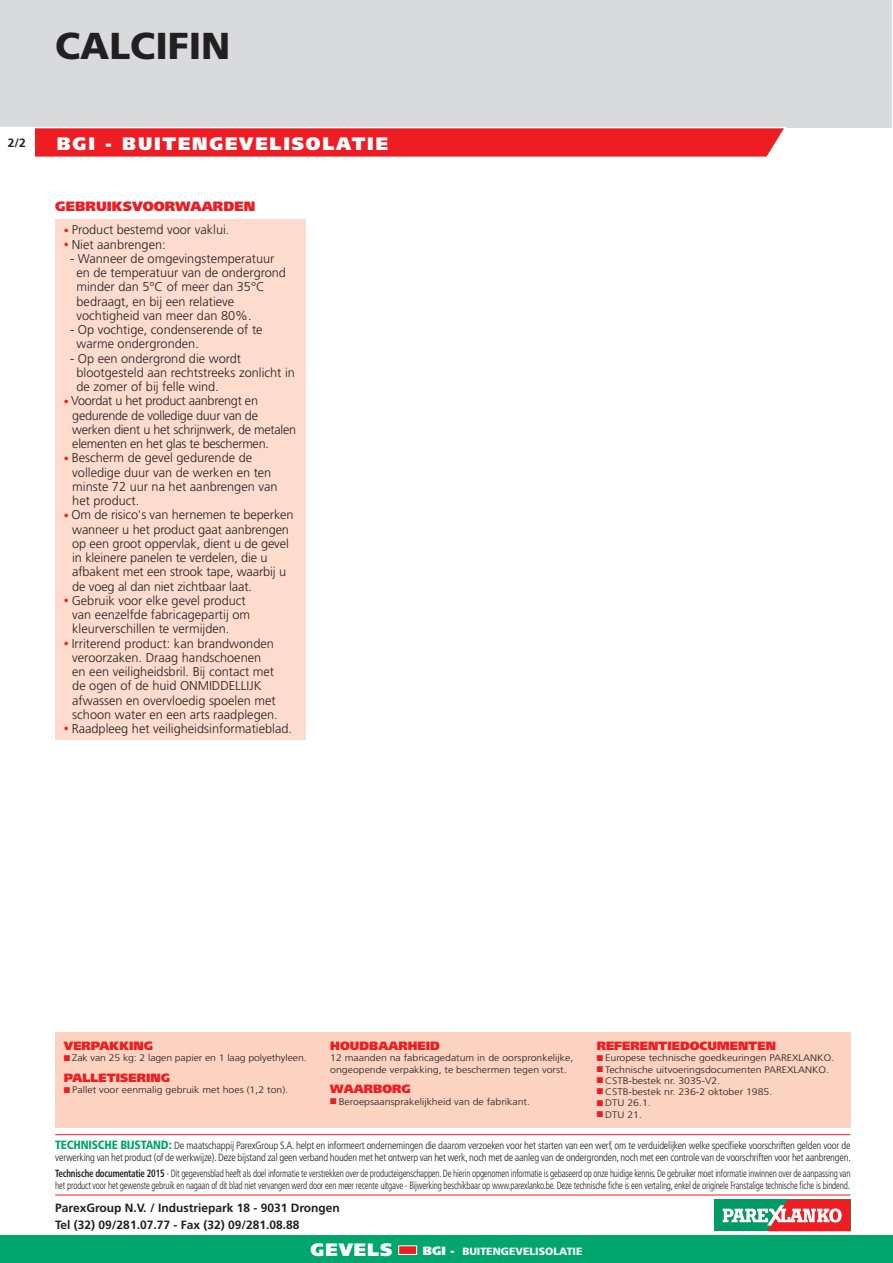
<style>
.page{position:relative;width:893px;height:1263px;background:#fff}
.page>*{position:absolute;margin:0;border:0;box-sizing:border-box;transform-origin:0 0}
._01-Nom_produit-bis{font:900 37.5px "Frutiger";color:#231f20}
.t1{font:900 18px "Frutiger";letter-spacing:.1em;color:#fff}
._07-Titre{font:900 13.5px "Frutiger";color:#ee1d23}
.t2{font:300 12.75px/14.2px "Frutiger";color:#231f20}
.t3{font:300 12.75px/14.2px "Frutiger";letter-spacing:-.02em;color:#231f20}
.t4{font:700 12px/16.5px "Frutiger";color:#231f20}
._12-Titre_bloc_coul{font:900 12px "Frutiger";color:#ee1d23}
.t5{font:300 condensed 10.5px/12px "Frutiger";letter-spacing:-.02em;color:#231f20;scale:.85 1}
.t6{font:300 condensed 10.5px/12px "Frutiger";letter-spacing:-.02em;color:#231f20}
.t7{font:900 10.5px "Frutiger";color:#fff}
._13-Texte_Bloc_coul{font:300 9.45px/11.2px "Frutiger";color:#231f20;scale:1.11 1}
.s1{font-size:10.2px;color:#ee1d23}
.s2{color:#ee1d23}
.s3{font-weight:900;font-size:12px;color:#00a66e}
.s4{font-weight:700}
.s5{font-size:12px}
</style>
<div class="page">
<div style="left:0;top:0;width:892px;height:128px;background:#d9dadc"></div>
<hr style="left:55px;top:1194px;width:795px;height:1px;background:#ee1d23">
<hr style="left:55px;top:1134px;width:795px;height:1px;background:#ee1d23">
<div style="left:713px;top:1199px;width:137px;height:32px;background:#009a65"></div>
<svg style="left:723px;top:1199px;width:127px;height:32px"></svg>
<div style="left:0;top:1235px;width:893px;height:28px;background:#00a66e"></div>
<div style="left:398px;top:1245px;width:19px;height:10px;background:#ee1d23;border:1px solid #fff"></div>
<div style="left:55px;top:219px;width:251px;height:520px;background:#fddcce"></div>
<div style="left:55px;top:1032px;width:795px;height:96px;background:#fcd2c0"></div>
<svg style="left:0;top:127px;width:786px;height:30px;background:#ef2d33"></svg>
<div style="left:0;top:128px;width:34px;height:29px;background:#fff"></div>
<p class="_01-Nom_produit-bis" style="left:55px;top:24px;width:177px">CALCIFIN</p>
<p class="t4" style="left:8px;top:135px;width:20px">2/2</p>
<h2 class="t1" style="left:57px;top:132px;width:333px">BGI - BUITENGEVELISOLATIE</h2>
<p class="_07-Titre" style="left:55px;top:198px;width:201px">GEBRUIKSVOORWAARDEN</p>
<p class="t2" style="left:64px;top:223px;width:167px"><span class="s1">•</span> Product bestemd voor vaklui.</p>
<p class="t2" style="left:64px;top:237px;width:103px"><span class="s1">•</span> Niet aanbrengen:</p>
<p class="t2" style="left:77px;top:251px;width:211px;text-indent:-6px">- Wanneer de omgevingstemperatuur en de temperatuur van de ondergrond minder dan 5°C of meer dan 35°C bedraagt, en bij een relatieve vochtigheid van meer dan 80%.</p>
<p class="t2" style="left:77px;top:323px;width:188px;text-indent:-6px">- Op vochtige, condenserende of te warme ondergronden.</p>
<p class="t2" style="left:77px;top:351px;width:220px;text-indent:-6px">- Op een ondergrond die wordt blootgesteld aan rechtstreeks zonlicht in de zomer of bij felle wind.</p>
<p class="t3" style="left:72px;top:394px;width:225px;text-indent:-9px"><span class="s1">•</span> Voordat u het product aanbrengt en gedurende de volledige duur van de werken dient u het schrijnwerk, de metalen elementen en het glas te beschermen.</p>
<p class="t2" style="left:72px;top:451px;width:207px;text-indent:-9px"><span class="s1">•</span> Bescherm de gevel gedurende de volledige duur van de werken en ten minste 72 uur na het aanbrengen van het product.</p>
<p class="t2" style="left:72px;top:508px;width:223px;text-indent:-9px"><span class="s1">•</span> Om de risico's van hernemen te beperken wanneer u het product gaat aanbrengen op een groot oppervlak, dient u de gevel in kleinere panelen te verdelen, die u afbakent met een strook tape, waarbij u de voeg al dan niet zichtbaar laat.</p>
<p class="t2" style="left:72px;top:593px;width:179px;text-indent:-9px"><span class="s1">•</span> Gebruik voor elke gevel product van eenzelfde fabricagepartij om kleurverschillen te vermijden.</p>
<p class="t2" style="left:72px;top:636px;width:207px;text-indent:-9px"><span class="s1">•</span> Irriterend product: kan brandwonden veroorzaken. Draag handschoenen en een veiligheidsbril. Bij contact met de ogen of de huid ONMIDDELLIJK afwassen en overvloedig spoelen met schoon water en een arts raadplegen.</p>
<p class="t2" style="left:64px;top:722px;width:230px"><span class="s1">•</span> Raadpleeg het veiligheidsinformatieblad.</p>
<p class="_12-Titre_bloc_coul" style="left:64px;top:1038px;width:91px">VERPAKKING</p>
<p class="_13-Texte_Bloc_coul" style="left:64px;top:1052px;width:220px"><span class="s2">■</span> Zak van 25 kg: 2 lagen papier en 1 laag polyethyleen.</p>
<p class="_12-Titre_bloc_coul" style="left:64px;top:1070px;width:108px">PALLETISERING</p>
<p class="_13-Texte_Bloc_coul" style="left:64px;top:1085px;width:204px"><span class="s2">■</span> Pallet voor eenmalig gebruik met hoes (1,2 ton).</p>
<p class="_12-Titre_bloc_coul" style="left:330px;top:1038px;width:111px">HOUDBAARHEID</p>
<p class="_13-Texte_Bloc_coul" style="left:330px;top:1052px;width:221px">12 maanden na fabricagedatum in de oorspronkelijke, ongeopende verpakking, te beschermen tegen vorst.</p>
<p class="_12-Titre_bloc_coul" style="left:330px;top:1082px;width:82px">WAARBORG</p>
<p class="_13-Texte_Bloc_coul" style="left:330px;top:1096px;width:181px"><span class="s2">■</span> Beroepsaansprakelijkheid van de fabrikant.</p>
<p class="_12-Titre_bloc_coul" style="left:597px;top:1038px;width:181px">REFERENTIEDOCUMENTEN</p>
<p class="_13-Texte_Bloc_coul" style="left:597px;top:1052px;width:215px"><span class="s2">■</span> Europese technische goedkeuringen PAREXLANKO.</p>
<p class="_13-Texte_Bloc_coul" style="left:597px;top:1064px;width:211px"><span class="s2">■</span> Technische uitvoeringsdocumenten PAREXLANKO.</p>
<p class="_13-Texte_Bloc_coul" style="left:597px;top:1075px;width:113px"><span class="s2">■</span> CSTB-bestek nr. 3035-V2.</p>
<p class="_13-Texte_Bloc_coul" style="left:597px;top:1086px;width:160px"><span class="s2">■</span> CSTB-bestek nr. 236-2 oktober 1985.</p>
<p class="_13-Texte_Bloc_coul" style="left:597px;top:1097px;width:50px"><span class="s2">■</span> DTU 26.1.</p>
<p class="_13-Texte_Bloc_coul" style="left:597px;top:1109px;width:42px"><span class="s2">■</span> DTU 21.</p>
<p class="t6" style="left:55px;top:1139px;width:797px"><span class="s3">TECHNISCHE BIJSTAND:</span> De maatschappij ParexGroup S.A. helpt en informeert ondernemingen die daarom verzoeken voor het starten van een werf, om te verduidelijken welke specifieke voorschriften gelden voor de verwerking van het product (of de werkwijze). Deze bijstand zal geen verband houden met het ontwerp van het werk, noch met de aanleg van de ondergronden, noch met een controle van de voorschriften voor het aanbrengen.</p>
<p class="t5" style="left:55px;top:1168px;width:937px"><span class="s4">Technische documentatie 2015</span> - Dit gegevensblad heeft als doel informatie te verstrekken over de producteigenschappen. De hierin opgenomen informatie is gebaseerd op onze huidige kennis. De gebruiker moet informatie inwinnen over de aanpassing van het product voor het gewenste gebruik en nagaan of dit blad niet vervangen werd door een meer recente uitgave - Bijwerking beschikbaar op www.parexlanko.be. Deze technische fiche is een vertaling, enkel de originele Franstalige technische fiche is bindend.</p>
<p class="t4" style="left:55px;top:1200px;width:286px">ParexGroup N.V. / Industriepark 18 - 9031 Drongen<br>Tel (32) 09/281.07.77 - Fax (32) 09/281.08.88</p>
<p class="t1" style="left:311px;top:1239px;width:83px">GEVELS</p>
<p class="t7" style="left:423px;top:1245px;width:161px"><span class="s5">BGI -</span> BUITENGEVELISOLATIE</p>
</div>
